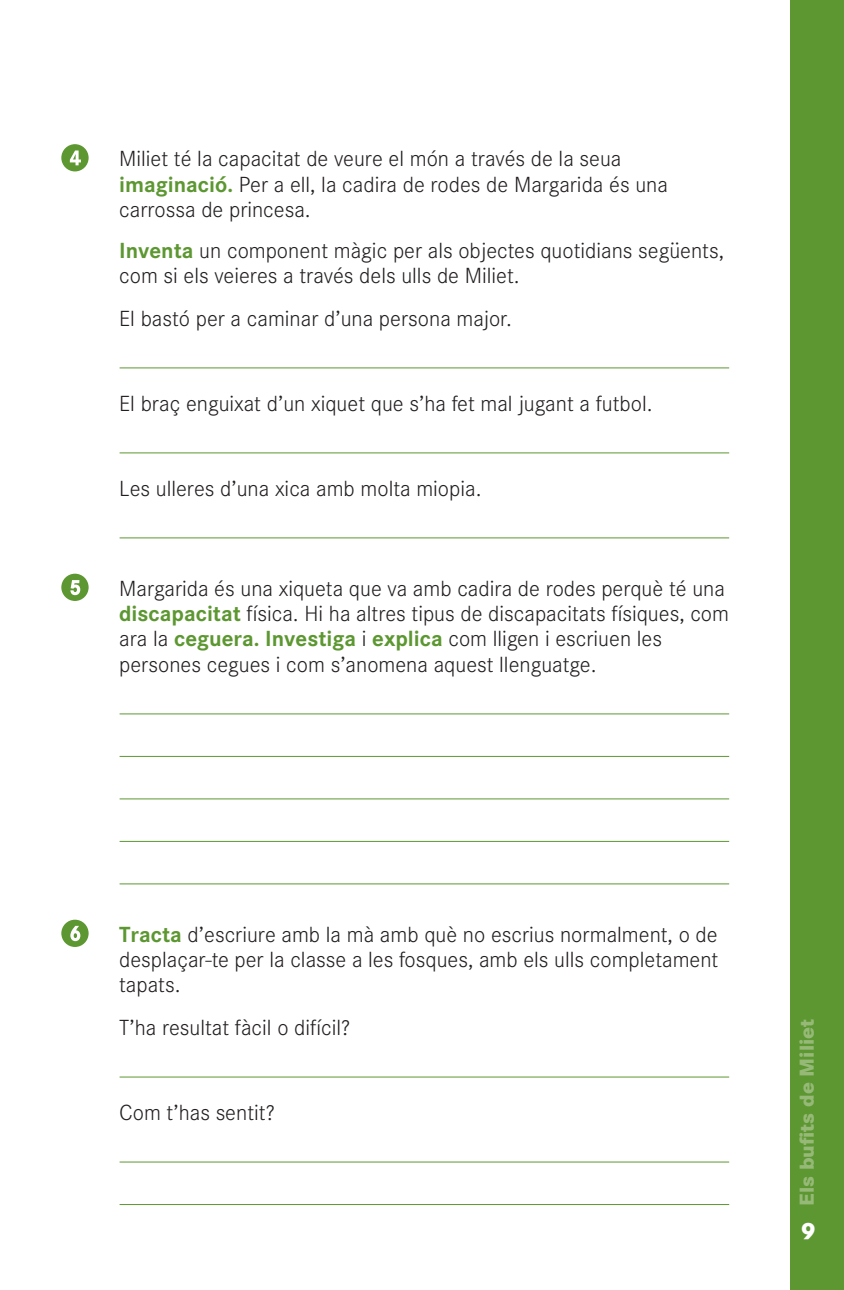
<style>
.page{position:relative;width:844px;height:1290px;background:#fff}
.page>*{position:absolute;margin:0;border:0;box-sizing:border-box;transform-origin:0 0}
.t1{font:800 24.5px "Corporate S";color:#fff}
.t2{font:300 22.75px/25.4px "Corporate S";color:#231f20}
.t3{font:800 21px "Corporate S";color:#96b977}
.s1{font-weight:700;color:#5c9731}
</style>
<div class="page">
<div style="left:789px;top:0;width:54px;height:1290px;background:#5c9731"></div>
<svg style="left:61px;top:144px;width:28px;height:27px"></svg>
<hr style="left:119px;top:367px;width:610px;height:1px;background:#5c9731">
<hr style="left:119px;top:452px;width:610px;height:1px;background:#5c9731">
<hr style="left:119px;top:537px;width:610px;height:1px;background:#5c9731">
<svg style="left:61px;top:574px;width:28px;height:27px"></svg>
<hr style="left:119px;top:713px;width:610px;height:1px;background:#5c9731">
<hr style="left:119px;top:756px;width:610px;height:1px;background:#5c9731">
<hr style="left:119px;top:798px;width:610px;height:1px;background:#5c9731">
<hr style="left:119px;top:841px;width:610px;height:1px;background:#5c9731">
<hr style="left:119px;top:883px;width:610px;height:1px;background:#5c9731">
<svg style="left:61px;top:920px;width:28px;height:27px"></svg>
<hr style="left:119px;top:1076px;width:610px;height:1px;background:#5c9731">
<hr style="left:119px;top:1161px;width:610px;height:1px;background:#5c9731">
<hr style="left:119px;top:1204px;width:610px;height:1px;background:#5c9731">
<p class="t2" style="left:119px;top:146px;width:550px">Miliet té la capacitat de veure el món a través de la seua <span class="s1">imaginació.</span> Per a ell, la cadira de rodes de Margarida és una carrossa de princesa.</p>
<p class="t2" style="left:119px;top:238px;width:606px"><span class="s1">Inventa</span> un component màgic per als objectes quotidians següents, com si els veieres a través dels ulls de Miliet.</p>
<p class="t2" style="left:119px;top:306px;width:394px">El bastó per a caminar d’una persona major.</p>
<p class="t2" style="left:119px;top:391px;width:535px">El braç enguixat d’un xiquet que s’ha fet mal jugant a futbol.</p>
<p class="t2" style="left:119px;top:476px;width:364px">Les ulleres d’una xica amb molta miopia.</p>
<p class="t2" style="left:119px;top:576px;width:611px">Margarida és una xiqueta que va amb cadira de rodes perquè té una <span class="s1">discapacitat</span> física. Hi ha altres tipus de discapacitats físiques, com ara la <span class="s1">ceguera. Investiga</span> i <span class="s1">explica</span> com lligen i escriuen les persones cegues i com s’anomena aquest llenguatge.</p>
<p class="t2" style="left:119px;top:922px;width:600px;text-align:justify"><span class="s1">Tracta</span> d’escriure amb la mà amb què no escrius normalment, o de desplaçar-te per la classe a les fosques, amb els ulls completament tapats.</p>
<p class="t2" style="left:119px;top:1015px;width:233px">T’ha resultat fàcil o difícil?</p>
<p class="t2" style="left:119px;top:1100px;width:157px">Com t’has sentit?</p>
<p class="t3" style="left:793px;top:1205px;width:188px;rotate:-90deg">Els bufits de Miliet</p>
<p class="t1" style="left:800px;top:1216px;width:17px">9</p>
</div>
